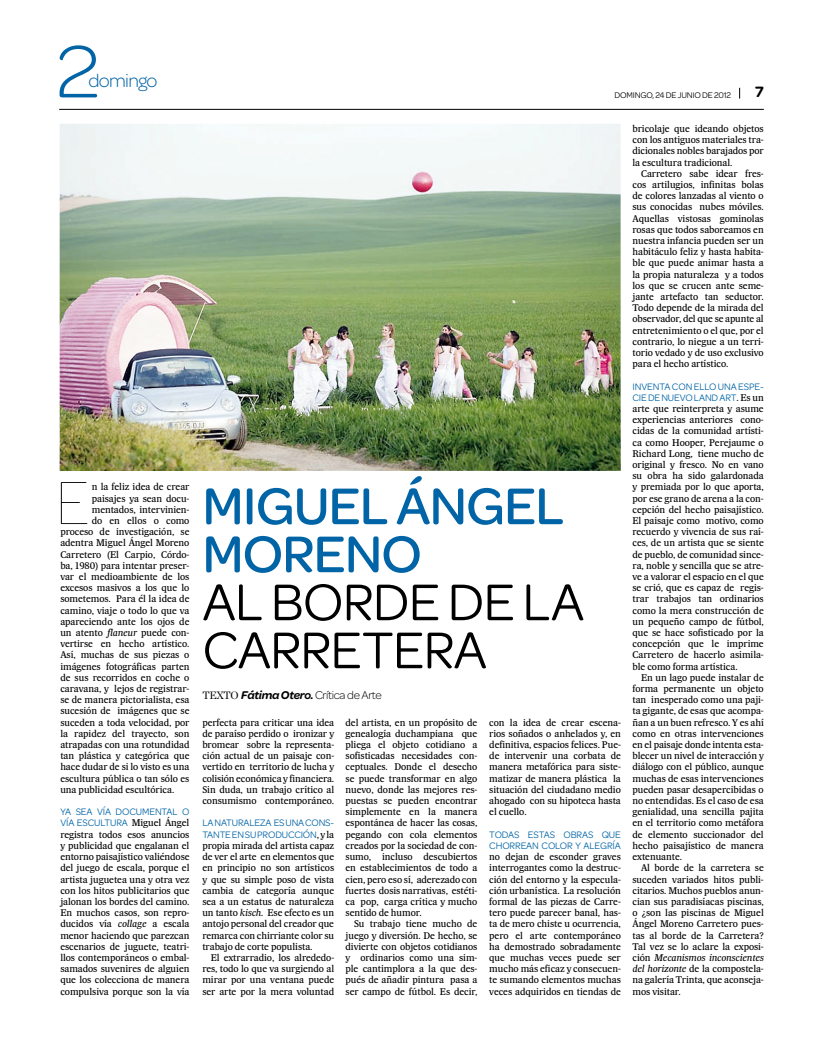
<style>
.page{position:relative;width:823px;height:1049px;background:#fff}
.page>*{position:absolute;margin:0;border:0;box-sizing:border-box;transform-origin:0 0}
.t1{font:100 64.9px "Omnes";color:#000;scale:.95 1}
.t2{font:55px/48px "Omnes";letter-spacing:-.02em;color:#000}
.t3{font:500 55px/48px "Omnes";letter-spacing:-.02em;color:#0064a6}
.t4{font:300 19.6px "Omnes";letter-spacing:-.035em;color:#0064a6}
.t5{font:600 16px "Omnes";color:#000}
.t6{font:300 12px "Omnes";letter-spacing:-.03em;color:#000}
.t7{font:10px/11.2px "Omnes";letter-spacing:-.01em;color:#0064a6}
.t8{font:9.3px/11.2px "Majerit Body";letter-spacing:-.01em;color:#000;text-align:justify}
.t9{font:8.8px "Omnes";letter-spacing:-.02em;color:#000}
.s1{font-style:italic}
.s2{font-family:"Majerit Body";font-size:9.3px;color:#000}
.s3{font-family:"Chronicle Deck";font-weight:400;font-size:11px}
.s4{font-weight:600;font-style:italic}
</style>
<div class="page">
<hr style="left:59px;top:109px;width:704px;height:1px;background:#000">
<svg style="left:59px;top:45px;width:38px;height:52px"></svg>
<img style="left:60px;top:124px;width:560px;height:347px">
<h3 class="t4" style="left:88px;top:69px;width:70px">domingo</h3>
<h1 class="t1" style="left:56px;top:468px;width:37px">E</h1>
<p class="t8" style="left:92px;top:481px;width:99px">n la feliz idea de crear</p>
<p class="t8" style="left:92px;top:492px;width:99px">paisajes ya sean docu-</p>
<p class="t8" style="left:92px;top:504px;width:99px">mentados, intervinien-</p>
<p class="t8" style="left:92px;top:515px;width:99px">do en ellos o como</p>
<p class="t8" style="left:60px;top:526px;width:130px">proceso de investigación, se</p>
<p class="t8" style="left:60px;top:537px;width:130px">adentra Miguel Ángel Moreno</p>
<p class="t8" style="left:60px;top:548px;width:131px">Carretero (El Carpio, Córdo-</p>
<p class="t8" style="left:60px;top:560px;width:131px">ba, 1980) para intentar preser-</p>
<p class="t8" style="left:60px;top:571px;width:131px">var el medioambiente de los</p>
<p class="t8" style="left:60px;top:582px;width:130px">excesos masivos a los que lo</p>
<p class="t8" style="left:60px;top:593px;width:131px">sometemos. Para él la idea de</p>
<p class="t8" style="left:60px;top:604px;width:131px">camino, viaje o todo lo que va</p>
<p class="t8" style="left:60px;top:616px;width:130px">apareciendo ante los ojos de</p>
<p class="t8" style="left:60px;top:627px;width:131px">un atento <span class="s1">flaneur</span> puede con-</p>
<p class="t8" style="left:60px;top:638px;width:131px">vertirse en hecho artístico.</p>
<p class="t8" style="left:60px;top:649px;width:131px">Así, muchas de sus piezas o</p>
<p class="t8" style="left:60px;top:660px;width:130px">imágenes fotográficas parten</p>
<p class="t8" style="left:60px;top:672px;width:130px">de sus recorridos en coche o</p>
<p class="t8" style="left:60px;top:683px;width:131px">caravana, y lejos de registrar-</p>
<p class="t8" style="left:60px;top:694px;width:130px">se de manera pictorialista, esa</p>
<p class="t8" style="left:60px;top:705px;width:131px">sucesión de imágenes que se</p>
<p class="t8" style="left:60px;top:716px;width:130px">suceden a toda velocidad, por</p>
<p class="t8" style="left:60px;top:728px;width:131px">la rapidez del trayecto, son</p>
<p class="t8" style="left:60px;top:739px;width:130px">atrapadas con una rotundidad</p>
<p class="t8" style="left:60px;top:750px;width:130px">tan plástica y categórica que</p>
<p class="t8" style="left:60px;top:761px;width:130px">hace dudar de si lo visto es una</p>
<p class="t8" style="left:60px;top:772px;width:131px">escultura pública o tan sólo es</p>
<p class="t8" style="left:60px;top:784px;width:115px">una publicidad escultórica.</p>
<p class="t7" style="left:60px;top:806px;width:131px">YA SEA VÍA DOCUMENTAL O<br>VÍA ESCULTURA <span class="s2">Miguel Ángel</span></p>
<p class="t8" style="left:60px;top:828px;width:131px">registra todos esos anuncios y publicidad que engalanan el entorno paisajístico valiéndose del juego de escala, porque el artista juguetea una y otra vez con los hitos publicitarios que jalonan los bordes del camino.<br>En muchos casos, son repro&shy;ducidos vía <span class="s1">collage</span> a escala menor haciendo que parezcan escenarios de juguete, teatri&shy;llos contemporáneos o embal&shy;samados suvenires de alguien que los colecciona de manera compulsiva porque son la vía</p>
<p class="t9" style="left:614px;top:90px;width:118px">DOMINGO, 24 DE JUNIO DE 2012</p>
<h3 class="t5" style="left:754px;top:83px;width:10px">7</h3>
<h2 class="t3" style="left:202px;top:482px;width:363px">MIGUEL ÁNGEL<br>MORENO</h2>
<h2 class="t2" style="left:202px;top:578px;width:383px">AL BORDE DE LA<br>CARRETERA</h2>
<p class="t6" style="left:202px;top:688px;width:181px"><span class="s3">TEXTO</span> <span class="s4">Fátima Otero.</span> Crítica de Arte</p>
<p class="t8" style="left:202px;top:716px;width:133px">perfecta para criticar una idea de paraíso perdido o ironizar y bromear sobre la representa&shy;ción actual de un paisaje con&shy;vertido en territorio de lucha y colisión económica y financiera.<br>Sin duda, un trabajo crítico al consumismo contemporáneo.</p>
<p class="t7" style="left:202px;top:817px;width:133px">LA NATURALEZA ES UNA CONS-<br>TANTE EN SU PRODUCCIÓN<span class="s2">, y la</span></p>
<p class="t8" style="left:202px;top:840px;width:133px">propia mirada del artista capaz de ver el arte en elementos que en principio no son artísticos y que su simple poso de vista cambia de categoría aunque sea a un estatus de naturaleza un tanto <span class="s1">kisch.</span> Ese efecto es un antojo personal del creador que remarca con chirriante color su trabajo de corte populista.</p>
<p class="t8" style="left:202px;top:952px;width:133px;text-indent:9px">El extrarradio, los alrededo&shy;res, todo lo que va surgiendo al mirar por una ventana puede ser arte por la mera voluntad</p>
<p class="t8" style="left:345px;top:716px;width:133px">del artista, en un propósito de genealogía duchampiana que pliega el objeto cotidiano a sofisticadas necesidades con&shy;ceptuales. Donde el desecho se puede transformar en algo nuevo, donde las mejores res&shy;puestas se pueden encontrar simplemente en la manera espontánea de hacer las cosas, pegando con cola elementos creados por la sociedad de con&shy;sumo, incluso descubiertos en establecimientos de todo a cien, pero eso sí, aderezado con fuertes dosis narrativas, estéti&shy;ca pop, carga crítica y mucho sentido de humor.</p>
<p class="t8" style="left:345px;top:918px;width:133px;text-indent:9px">Su trabajo tiene mucho de juego y diversión. De hecho, se divierte con objetos cotidianos y ordinarios como una sim&shy;ple cantimplora a la que des&shy;pués de añadir pintura pasa a ser campo de fútbol. Es decir,</p>
<p class="t8" style="left:489px;top:716px;width:133px">con la idea de crear escena&shy;rios soñados o anhelados y, en definitiva, espacios felices. Pue&shy;de intervenir una corbata de manera metafórica para siste&shy;matizar de manera plástica la situación del ciudadano medio ahogado con su hipoteca hasta el cuello.</p>
<p class="t7" style="left:489px;top:829px;width:133px">TODAS ESTAS OBRAS QUE<br>CHORREAN COLOR Y ALEGRÍA</p>
<p class="t8" style="left:489px;top:851px;width:133px">no dejan de esconder graves interrogantes como la destruc&shy;ción del entorno y la especula&shy;ción urbanística. La resolución formal de las piezas de Carre&shy;tero puede parecer banal, has&shy;ta de mero chiste u ocurrencia, pero el arte contemporáneo ha demostrado sobradamente que muchas veces puede ser mucho más eficaz y consecuen&shy;te sumando elementos muchas veces adquiridos en tiendas de</p>
<p class="t8" style="left:632px;top:123px;width:133px">bricolaje que ideando objetos con los antiguos materiales tra&shy;dicionales nobles barajados por la escultura tradicional.</p>
<p class="t8" style="left:632px;top:168px;width:133px;text-indent:9px">Carretero sabe idear fres&shy;cos artilugios, infinitas bolas de colores lanzadas al viento o sus conocidas nubes móviles.<br>Aquellas vistosas gominolas rosas que todos saboreamos en nuestra infancia pueden ser un habitáculo feliz y hasta habita&shy;ble que puede animar hasta a la propia naturaleza y a todos los que se crucen ante seme&shy;jante artefacto tan seductor.<br>Todo depende de la mirada del observador, del que se apunte al entretenimiento o el que, por el contrario, lo niegue a un terri&shy;torio vedado y de uso exclusivo para el hecho artístico.</p>
<p class="t7" style="left:632px;top:381px;width:133px">I NVENTA CON ELLO UNA ESPE-<br>CIE DE NUEVO LAND ART<span class="s2">. Es un</span></p>
<p class="t8" style="left:632px;top:403px;width:133px">arte que reinterpreta y asume experiencias anteriores cono&shy;cidas de la comunidad artísti&shy;ca como Hooper, Perejaume o Richard Long, tiene mucho de original y fresco. No en vano su obra ha sido galardonada y premiada por lo que aporta, por ese grano de arena a la con&shy;cepción del hecho paisajístico.<br>El paisaje como motivo, como recuerdo y vivencia de sus raí&shy;ces, de un artista que se siente de pueblo, de comunidad since&shy;ra, noble y sencilla que se atre&shy;ve a valorar el espacio en el que se crió, que es capaz de regis&shy;trar trabajos tan ordinarios como la mera construcción de un pequeño campo de fútbol, que se hace sofisticado por la concepción que le imprime Carretero de hacerlo asimila&shy;ble como forma artística.</p>
<p class="t8" style="left:632px;top:672px;width:133px;text-indent:9px">En un lago puede instalar de forma permanente un objeto tan inesperado como una paji&shy;ta gigante, de esas que acompa&shy;ñan a un buen refresco. Y es ahí como en otras intervenciones en el paisaje donde intenta esta&shy;blecer un nivel de interacción y diálogo con el público, aunque muchas de esas intervenciones pueden pasar desapercibidas o no entendidas. Es el caso de esa genialidad, una sencilla pajita en el territorio como metáfora de elemento succionador del hecho paisajístico de manera extenuante.</p>
<p class="t8" style="left:632px;top:862px;width:133px;text-indent:9px">Al borde de la carretera se suceden variados hitos publi&shy;citarios. Muchos pueblos anun&shy;cian sus paradisíacas piscinas, o ¿son las piscinas de Miguel Ángel Moreno Carretero pues&shy;tas al borde de la Carretera?<br>Tal vez se lo aclare la exposi&shy;ción <span class="s1">Mecanismos inconscientes del horizonte</span> de la compostela&shy;na galería Trinta, que aconseja&shy;mos visitar.</p>
</div>
